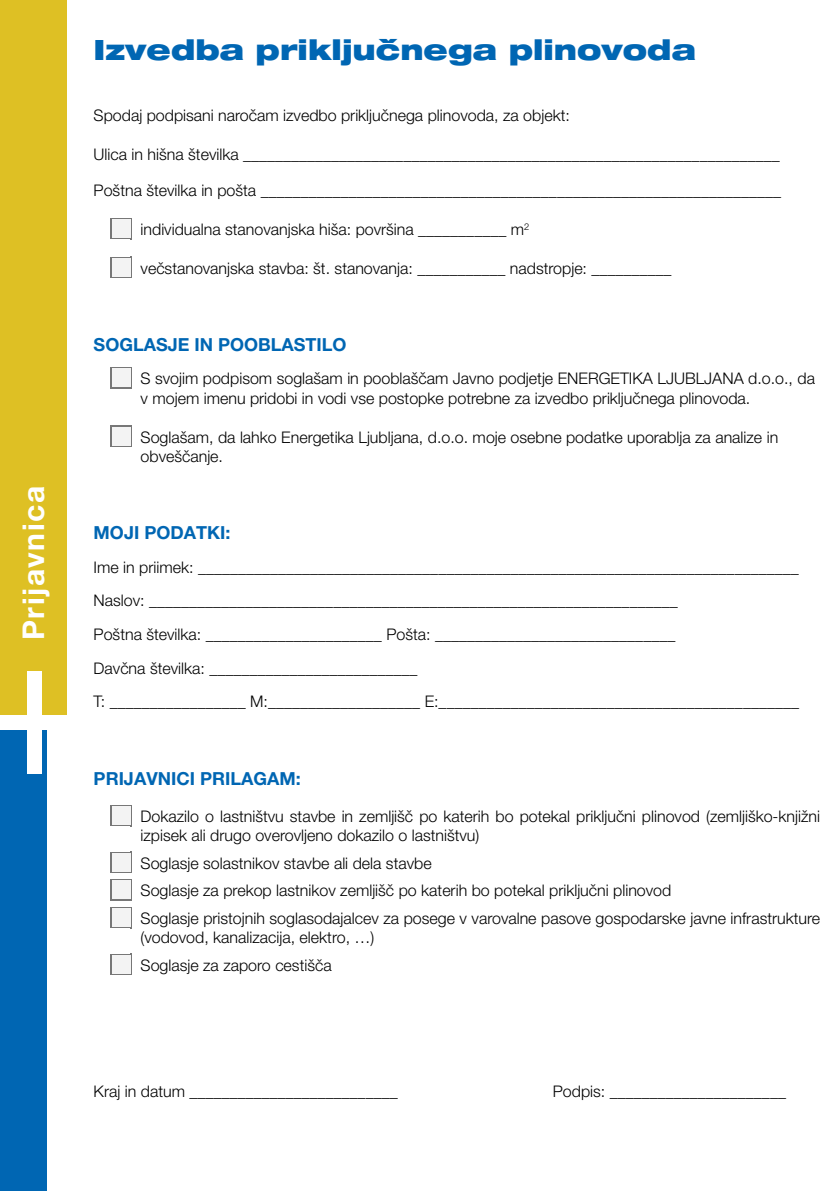
<style>
.page{position:relative;width:840px;height:1191px;background:#fff}
.page>*{position:absolute;margin:0;border:0;box-sizing:border-box;transform-origin:0 0}
.t1{font:700 30px "Helvetica Neue LT Pro";letter-spacing:.05em;color:#fff}
.t2{font:900 expanded 28px "Helvetica Neue LT Pro";color:#0066b3}
.t3{font:700 18px "Helvetica Neue LT Pro";color:#0066b3}
.t4{font:300 16px/33.6px "Helvetica Neue LT Pro";color:#000}
</style>
<div class="page">
<div style="left:0;top:0;width:67px;height:720px;background:#dec024"></div>
<div style="left:0;top:716px;width:47px;height:475px;background:#0066b3"></div>
<div style="left:0;top:715px;width:75px;height:14px;background:#fff"></div>
<div style="left:27px;top:671px;width:14px;height:102px;background:#fff"></div>
<hr style="left:130px;top:218px;width:2px;height:21px;background:#777">
<svg style="left:111px;top:218px;width:19px;height:21px"></svg>
<div style="left:112px;top:219px;width:18px;height:18px;background:#f3f3f3"></div>
<hr style="left:130px;top:257px;width:2px;height:21px;background:#777">
<svg style="left:111px;top:257px;width:19px;height:21px"></svg>
<div style="left:112px;top:258px;width:18px;height:18px;background:#f3f3f3"></div>
<hr style="left:130px;top:367px;width:2px;height:21px;background:#777">
<svg style="left:111px;top:367px;width:19px;height:21px"></svg>
<div style="left:112px;top:369px;width:18px;height:18px;background:#f3f3f3"></div>
<hr style="left:130px;top:425px;width:2px;height:21px;background:#777">
<svg style="left:111px;top:425px;width:19px;height:21px"></svg>
<div style="left:112px;top:427px;width:18px;height:18px;background:#f3f3f3"></div>
<hr style="left:130px;top:805px;width:2px;height:21px;background:#777">
<svg style="left:111px;top:805px;width:19px;height:21px"></svg>
<div style="left:112px;top:806px;width:18px;height:18px;background:#f3f3f3"></div>
<hr style="left:130px;top:852px;width:2px;height:21px;background:#777">
<svg style="left:111px;top:852px;width:19px;height:21px"></svg>
<div style="left:112px;top:853px;width:18px;height:18px;background:#f3f3f3"></div>
<hr style="left:130px;top:879px;width:2px;height:21px;background:#777">
<svg style="left:111px;top:879px;width:19px;height:21px"></svg>
<div style="left:112px;top:881px;width:18px;height:18px;background:#f3f3f3"></div>
<hr style="left:130px;top:907px;width:2px;height:21px;background:#777">
<svg style="left:111px;top:907px;width:19px;height:21px"></svg>
<div style="left:112px;top:908px;width:18px;height:18px;background:#f3f3f3"></div>
<hr style="left:130px;top:954px;width:2px;height:21px;background:#777">
<svg style="left:111px;top:954px;width:19px;height:21px"></svg>
<div style="left:112px;top:955px;width:18px;height:18px;background:#f3f3f3"></div>
<h1 class="t1" style="left:15px;top:640px;width:156px;rotate:-90deg">Prijavnica</h1>
<h2 class="t2" style="left:94px;top:31px;width:603px">Izvedba priključnega plinovoda</h2>
<p class="t4" style="left:94px;top:99px;width:477px">Spodaj podpisani naročam izvedbo priključnega plinovoda, za objekt:</p>
<p class="t4" style="left:94px;top:137px;width:687px">Ulica in hišna številka ___________________________________________________________________</p>
<p class="t4" style="left:94px;top:173px;width:688px">Poštna številka in pošta _________________________________________________________________</p>
<p class="t4" style="left:140px;top:212px;width:390px">individualna stanovanjska hiša: površina ___________ m<sup>2</sup></p>
<p class="t4" style="left:140px;top:251px;width:532px">večstanovanjska stavba: št. stanovanja: ___________ nadstropje: __________</p>
<p class="t3" style="left:94px;top:334px;width:254px">SOGLASJE IN POOBLASTILO</p>
<p class="t4" style="left:140px;top:369px;width:675px;line-height:19.2px">S svojim podpisom soglašam in pooblaščam Javno podjetje ENERGETIKA LJUBLJANA d.o.o., da v mojem imenu pridobi in vodi vse postopke potrebne za izvedbo priključnega plinovoda.</p>
<p class="t4" style="left:140px;top:427px;width:638px;line-height:19.2px">Soglašam, da lahko Energetika Ljubljana, d.o.o. moje osebne podatke uporablja za analize in obveščanje.</p>
<p class="t3" style="left:94px;top:521px;width:138px">MOJI PODATKI:</p>
<p class="t4" style="left:94px;top:550px;width:706px">Ime in priimek: ___________________________________________________________________________ Naslov: __________________________________________________________________<br>Poštna številka: ______________________ Pošta: ______________________________<br>Davčna številka: __________________________<br>T: _________________ M:___________________ E:_____________________________________________</p>
<p class="t3" style="left:94px;top:767px;width:208px">PRIJAVNICI PRILAGAM:</p>
<p class="t4" style="left:140px;top:806px;width:680px;line-height:19.2px">Dokazilo o lastništvu stavbe in zemljišč po katerih bo potekal priključni plinovod (zemljiško-knjižni izpisek ali drugo overovljeno dokazilo o lastništvu)</p>
<p class="t4" style="left:140px;top:849px;width:680px;line-height:27.6px">Soglasje solastnikov stavbe ali dela stavbe<br>Soglasje za prekop lastnikov zemljišč po katerih bo potekal priključni plinovod<br>Soglasje pristojnih soglasodajalcev za posege v varovalne pasove gospodarske javne infrastrukture</p>
<p class="t4" style="left:140px;top:923px;width:235px;line-height:27.6px">(vodovod, kanalizacija, elektro, …)<br>Soglasje za zaporo cestišča</p>
<p class="t4" style="left:94px;top:1074px;width:305px">Kraj in datum __________________________</p>
<p class="t4" style="left:552px;top:1074px;width:234px">Podpis: ______________________</p>
</div>
